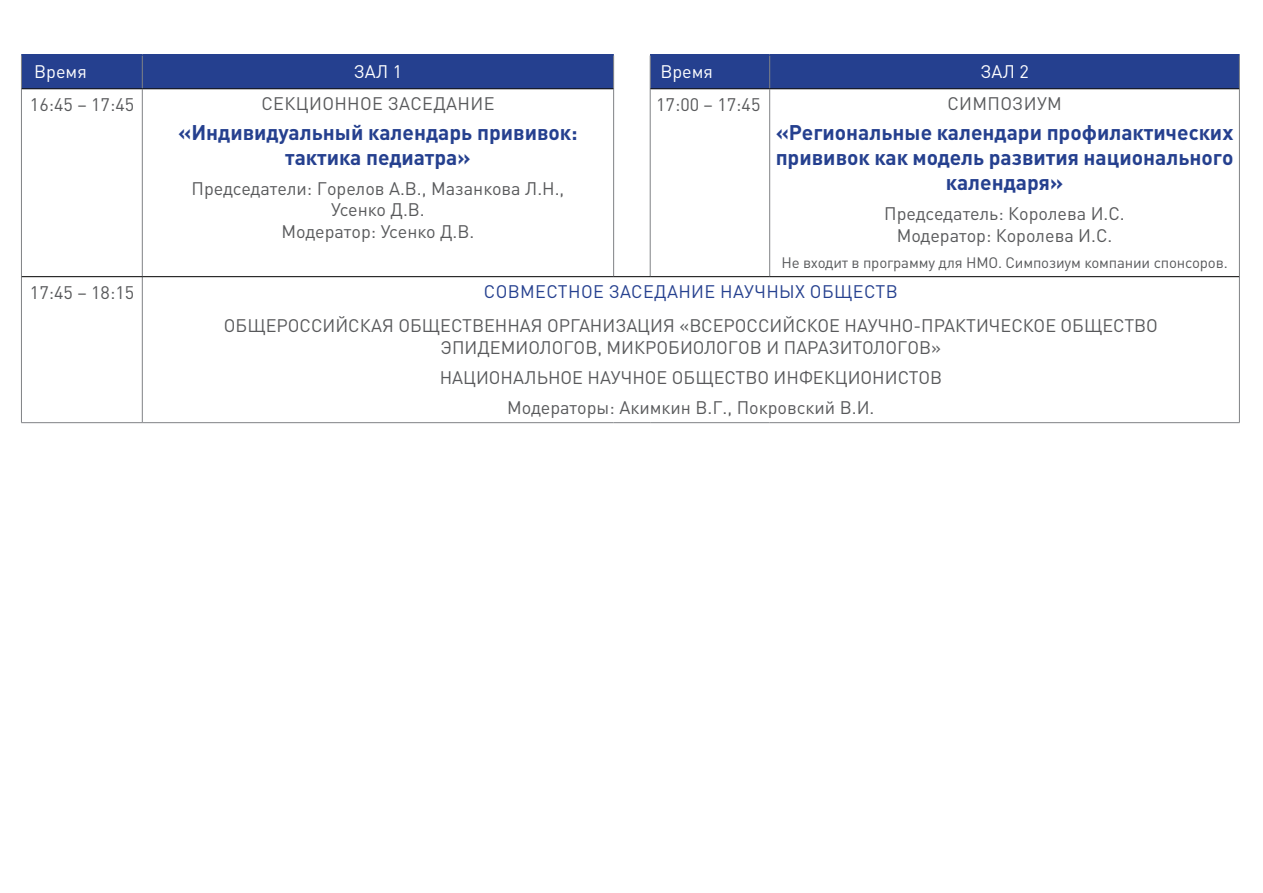
<style>
.page{position:relative;width:1263px;height:893px;background:#fff}
.page>*{position:absolute;margin:0;border:0;box-sizing:border-box;transform-origin:0 0}
.t1{font:700 21px/25.2px "DIN Pro";color:#25408f;text-align:center}
.t2{font:18px/21.6px "DIN Pro";color:#58595b;text-align:center}
.t3{font:18px "DIN Pro";color:#58595b}
.t4{font:18px "DIN Pro";color:#25408f}
.t5{font:18px "DIN Pro";color:#fff}
.t6{font:15px "DIN Pro";letter-spacing:-.01em;color:#58595b}
</style>
<div class="page">
<div style="left:22px;top:55px;width:1217px;height:34px;background:#25408f"></div>
<hr style="left:21px;top:56px;width:1px;height:33px;background:#808285">
<hr style="left:142px;top:56px;width:1px;height:33px;background:#808285">
<hr style="left:613px;top:56px;width:1px;height:33px;background:#808285">
<hr style="left:650px;top:56px;width:1px;height:33px;background:#808285">
<hr style="left:769px;top:56px;width:1px;height:33px;background:#808285">
<hr style="left:1239px;top:56px;width:1px;height:33px;background:#808285">
<hr style="left:22px;top:89px;width:120px;height:1px;background:#000">
<hr style="left:142px;top:89px;width:471px;height:1px;background:#000">
<hr style="left:650px;top:89px;width:120px;height:1px;background:#000">
<hr style="left:770px;top:89px;width:469px;height:1px;background:#000">
<hr style="left:21px;top:89px;width:1px;height:188px;background:#808285">
<hr style="left:142px;top:89px;width:1px;height:187px;background:#808285">
<hr style="left:613px;top:89px;width:1px;height:187px;background:#808285">
<hr style="left:650px;top:89px;width:1px;height:187px;background:#808285">
<hr style="left:769px;top:89px;width:1px;height:187px;background:#808285">
<hr style="left:1239px;top:89px;width:1px;height:188px;background:#808285">
<hr style="left:21px;top:277px;width:1px;height:145px;background:#808285">
<hr style="left:142px;top:277px;width:1px;height:145px;background:#808285">
<hr style="left:1239px;top:277px;width:1px;height:145px;background:#808285">
<hr style="left:21px;top:422px;width:121px;height:1px;background:#808285">
<hr style="left:142px;top:422px;width:472px;height:1px;background:#808285">
<hr style="left:614px;top:422px;width:36px;height:1px;background:#808285">
<hr style="left:650px;top:422px;width:120px;height:1px;background:#808285">
<hr style="left:770px;top:422px;width:469px;height:1px;background:#808285">
<hr style="left:22px;top:276px;width:120px;height:1px;background:#000">
<hr style="left:142px;top:276px;width:472px;height:1px;background:#000">
<hr style="left:614px;top:276px;width:36px;height:1px;background:#000">
<hr style="left:650px;top:276px;width:120px;height:1px;background:#000">
<hr style="left:770px;top:276px;width:469px;height:1px;background:#000">
<hr style="left:142px;top:54px;width:472px;height:2px;background:#25408f">
<hr style="left:650px;top:54px;width:120px;height:2px;background:#25408f">
<hr style="left:770px;top:54px;width:469px;height:2px;background:#25408f">
<hr style="left:21px;top:54px;width:121px;height:2px;background:#25408f">
<p class="t5" style="left:34px;top:58px;width:54px">Время</p>
<p class="t5" style="left:354px;top:58px;width:50px">ЗАЛ 1</p>
<p class="t5" style="left:660px;top:58px;width:54px">Время</p>
<p class="t5" style="left:980px;top:58px;width:50px">ЗАЛ 2</p>
<p class="t3" style="left:30px;top:92px;width:106px">16:45 – 17:45</p>
<p class="t2" style="left:261px;top:91px;width:61px">Секционное</p>
<p class="t2" style="left:388px;top:91px;width:13px">заседание</p>
<p class="t1" style="left:178px;top:117px;width:401px">«Индивидуальный календарь прививок: тактика педиатра»</p>
<p class="t2" style="left:192px;top:176px;width:374px">Председатели: Горелов А.В., Мазанкова Л.Н.,<br>Усенко Д.В.<br>Модератор: Усенко Д.В.</p>
<p class="t3" style="left:656px;top:92px;width:106px">17:00 – 17:45</p>
<p class="t2" style="left:947px;top:91px;width:26px">Симпози</p>
<p class="t2" style="left:1037px;top:91px;width:23px">ум</p>
<p class="t1" style="left:776px;top:117px;width:459px">«Региональные календари профилактических прививок как модель развития национального календаря»</p>
<p class="t2" style="left:884px;top:201px;width:242px">Председатель: Королева И.С.<br>Модератор: Королева И.С.</p>
<p class="t6" style="left:781px;top:251px;width:448px">Не входит в программу для НМО. Симпозиум компании спонсоров.</p>
<p class="t3" style="left:30px;top:280px;width:106px">17:45 – 18:15</p>
<p class="t4" style="left:484px;top:277px;width:25px">Совместное</p>
<p class="t4" style="left:609px;top:277px;width:13px">заседание</p>
<p class="t4" style="left:720px;top:277px;width:60px">научных</p>
<p class="t4" style="left:810px;top:277px;width:55px">обществ</p>
<p class="t2" style="left:224px;top:313px;width:935px">ОБЩЕРОССИЙСКАЯ ОБЩЕСТВЕННАЯ ОРГАНИЗАЦИЯ «ВСЕРОССИЙСКОЕ НАУЧ НО-ПРАКТИЧ ЕСКОЕ ОБЩЕСТВО<br>ЭПИДЕМИОЛОГОВ, МИКРОБИОЛОГОВ И ПАРАЗИТОЛОГОВ»</p>
<p class="t2" style="left:440px;top:361px;width:504px;line-height:30.2px">НАЦИОНАЛЬНОЕ НАУЧ НОЕ ОБЩЕСТВО ИНФЕКЦИОНИСТОВ<br>Модераторы: Акимкин В.Г., Покровский В.И.</p>
</div>
